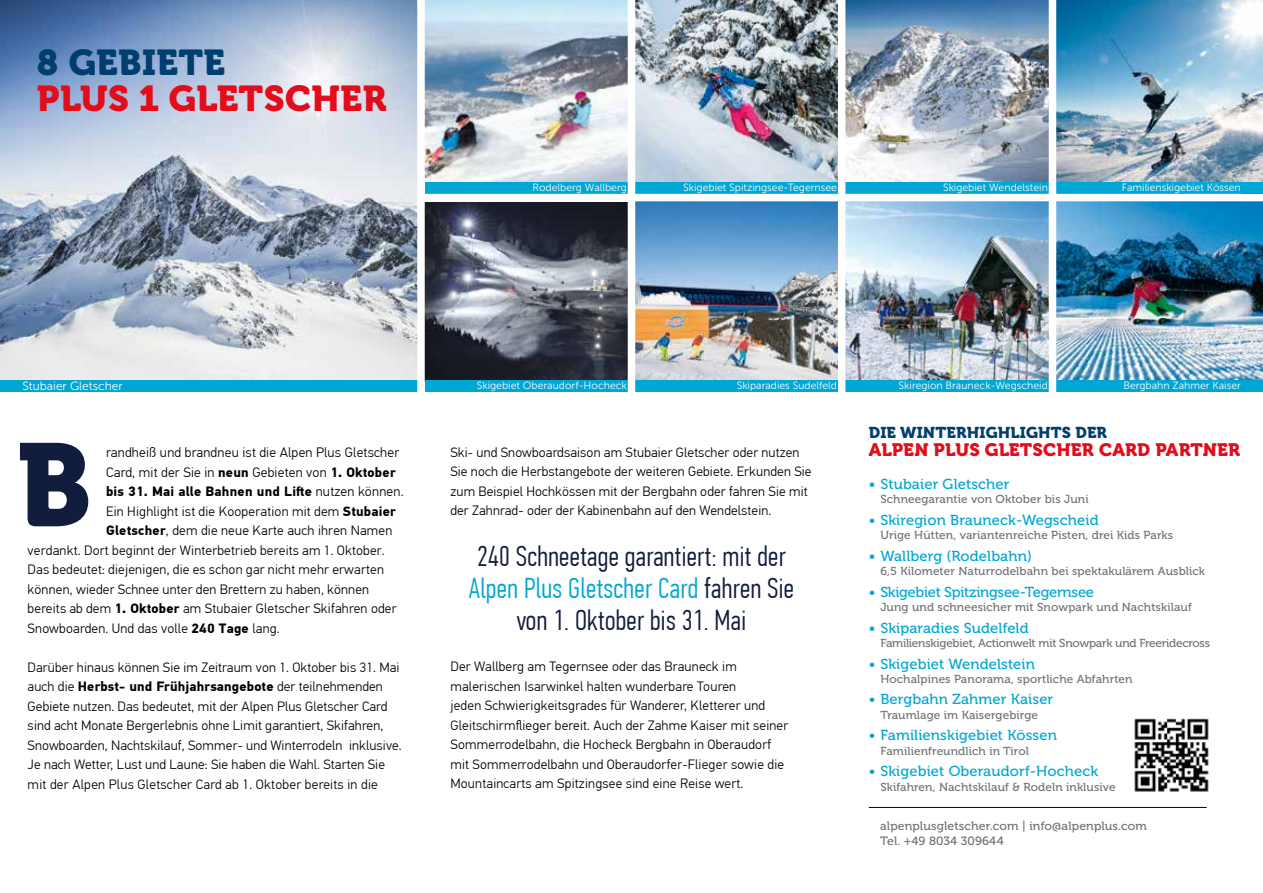
<style>
.page{position:relative;width:1263px;height:893px;background:#fff}
.page>*{position:absolute;margin:0;border:0;box-sizing:border-box;transform-origin:0 0}
.t1{font:116.7px "Museo 900";color:#121c3d}
.t2{font:35.7px "Museo 900";letter-spacing:.01em;color:#e30c1a}
.t3{font:35.7px "Museo 900";letter-spacing:.01em;color:#003f6d}
.t4{font:300 28.65px/31.8px "PF Din Text Comp Pro";letter-spacing:.01em;color:#121c3d;text-align:center}
.t5{font:17.85px "Museo 900";letter-spacing:.01em;color:#e30c1a}
.t6{font:15.6px "Museo 900";letter-spacing:.01em;color:#003f6d}
.t7{font:14.55px "Museo 500";letter-spacing:.01em;color:#00a6d4}
.t8{font:14.55px "Museo 500";letter-spacing:-.02em;color:#00a6d4}
.t9{font:300 13.65px/19.6px "PF Din Text Pro";letter-spacing:.015em;color:#000}
.t10{font:300 13.5px/19.5px "PF Din Text Pro";letter-spacing:.015em;color:#000}
.t11{font:700 13.5px "PF Din Text Pro";letter-spacing:.015em;color:#000}
.t12{font:12px/15px "Museo 500";letter-spacing:.01em;color:#707172}
.t13{font:12px "Museo Sans 300";color:#fff}
.t14{font:11.55px "Museo 500";letter-spacing:.01em;color:#707172}
.t15{font:11.55px "Museo 500";letter-spacing:-.02em;color:#707172}
.t16{font:10.5px "Museo Sans 300";color:#fff}
.s1{font-weight:700;font-size:13.5px}
.s2{font-weight:300;font-size:13.65px}
.s3{font-weight:700}
.s4{color:#00a6d4}
</style>
<div class="page">
<img style="left:1056px;top:0;width:207px;height:182px">
<div style="left:1056px;top:182px;width:207px;height:12px;background:#00a6d4"></div>
<img style="left:1056px;top:201px;width:207px;height:179px">
<div style="left:1082px;top:380px;width:181px;height:12px;background:#00a6d4"></div>
<img style="left:0;top:0;width:417px;height:380px">
<img style="left:425px;top:0;width:203px;height:182px">
<img style="left:845px;top:201px;width:204px;height:179px">
<img style="left:635px;top:0;width:203px;height:182px">
<img style="left:425px;top:202px;width:203px;height:178px">
<img style="left:635px;top:201px;width:203px;height:179px">
<img style="left:1134px;top:718px;width:75px;height:74px">
<div style="left:425px;top:182px;width:203px;height:12px;background:#00a6d4"></div>
<div style="left:425px;top:380px;width:203px;height:12px;background:#00a6d4"></div>
<div style="left:0;top:380px;width:417px;height:12px;background:#00a6d4"></div>
<div style="left:635px;top:380px;width:203px;height:12px;background:#00a6d4"></div>
<div style="left:635px;top:182px;width:203px;height:12px;background:#00a6d4"></div>
<div style="left:845px;top:380px;width:204px;height:12px;background:#00a6d4"></div>
<img style="left:845px;top:0;width:204px;height:182px">
<div style="left:845px;top:182px;width:204px;height:12px;background:#00a6d4"></div>
<div style="left:1056px;top:380px;width:186px;height:12px;background:#00a6d4"></div>
<hr style="left:869px;top:807px;width:337px;height:1px;background:#000">
<h2 class="t3" style="left:37px;top:42px;width:190px">8 GEBIETE</h2>
<h2 class="t2" style="left:37px;top:78px;width:351px">PLUS 1 GLETSCHER</h2>
<p class="t16" style="left:532px;top:182px;width:96px">Rodelberg Wallberg</p>
<p class="t16" style="left:683px;top:182px;width:155px">Skigebiet Spitzingsee-Tegernsee</p>
<p class="t16" style="left:943px;top:182px;width:106px">Skigebiet Wendelstein</p>
<p class="t16" style="left:1122px;top:182px;width:120px">Familienskigebiet Kössen</p>
<p class="t13" style="left:22px;top:379px;width:102px">Stubaier Gletscher</p>
<p class="t16" style="left:477px;top:380px;width:152px">Skigebiet Oberaudorf-Hocheck</p>
<p class="t16" style="left:737px;top:380px;width:102px">Skiparadies Sudelfeld</p>
<h1 class="t1" style="left:17px;top:419px;width:77px">B</h1>
<p class="t9" style="left:106px;top:443px;width:295px">randheiß und brandneu ist die Alpen Plus Gletscher<br>Card, mit der Sie in <span class="s1">neun</span> Gebieten von <span class="s1">1. Oktober</span></p>
<p class="t11" style="left:106px;top:483px;width:299px">bis 31. Mai alle Bahnen und Lifte <span class="s2">nutzen können.</span></p>
<p class="t10" style="left:106px;top:502px;width:291px">Ein Highlight ist die Kooperation mit dem <span class="s3">Stubaier</span></p>
<p class="t10" style="left:106px;top:521px;width:288px"><span class="s3">Gletscher</span>, dem die neue Karte auch ihren Namen</p>
<p class="t10" style="left:28px;top:541px;width:359px">verdankt. Dort beginnt der Winterbetrieb bereits am 1. Oktober.</p>
<p class="t10" style="left:28px;top:560px;width:358px">Das bedeutet: diejenigen, die es schon gar nicht mehr erwarten</p>
<p class="t10" style="left:28px;top:580px;width:343px">können, wieder Schnee unter den Brettern zu haben, können</p>
<p class="t10" style="left:28px;top:599px;width:370px">bereits ab dem <span class="s3">1. Oktober</span> am Stubaier Gletscher Skifahren oder</p>
<p class="t10" style="left:28px;top:619px;width:254px">Snowboarden. Und das volle <span class="s3">240 Tage</span> lang.</p>
<p class="t10" style="left:28px;top:658px;width:375px">Darüber hinaus können Sie im Zeitraum von 1. Oktober bis 31. Mai auch die <span class="s3">Herbst- und Frühjahrsangebote</span> der teilnehmenden Gebiete nutzen. Das bedeutet, mit der Alpen Plus Gletscher Card sind acht Monate Bergerlebnis ohne Limit garantiert, Skifahren, Snowboarden, Nachtskilauf, Sommer- und Winterrodeln inklusive.<br>Je nach Wetter, Lust und Laune: Sie haben die Wahl. Starten Sie mit der Alpen Plus Gletscher Card ab 1. Oktober bereits in die</p>
<p class="t10" style="left:450px;top:443px;width:363px">Ski- und Snowboardsaison am Stubaier Gletscher oder nutzen Sie noch die Herbstangebote der weiteren Gebiete. Erkunden Sie zum Beispiel Hochkössen mit der Bergbahn oder fahren Sie mit der Zahnrad- oder der Kabinenbahn auf den Wendelstein.</p>
<h3 class="t4" style="left:469px;top:540px;width:327px">240 Schneetage garantiert: mit der<br><span class="s4">Alpen Plus Gletscher Card</span> fahren Sie von 1. Oktober bis 31. Mai</h3>
<p class="t10" style="left:450px;top:657px;width:339px">Der Wallberg am Tegernsee oder das Brauneck im malerischen Isarwinkel halten wunderbare Touren<br>jeden Schwierigkeitsgrades für Wanderer, Kletterer und Gleitschirmflieger bereit. Auch der Zahme Kaiser mit seiner Sommerrodelbahn, die Hocheck Bergbahn in Oberaudorf mit Sommerrodelbahn und Oberaudorfer-Flieger sowie die Mountaincarts am Spitzingsee sind eine Reise wert.</p>
<p class="t16" style="left:899px;top:380px;width:151px">Skiregion Brauneck-Wegscheid</p>
<p class="t16" style="left:1123px;top:380px;width:119px">Bergbahn Zahmer Kaiser</p>
<p class="t6" style="left:869px;top:424px;width:240px">DIE WINTERHIGHLIGHTS DER</p>
<h3 class="t5" style="left:869px;top:439px;width:373px">ALPEN PLUS GLETSCHER CARD PARTNER</h3>
<p class="t7" style="left:869px;top:476px;width:142px">• Stubaier Gletscher</p>
<p class="t14" style="left:880px;top:493px;width:210px">Schneegarantie von Oktober bis Juni</p>
<p class="t7" style="left:869px;top:512px;width:231px">• Skiregion Brauneck-Wegscheid</p>
<p class="t14" style="left:880px;top:529px;width:294px">Urige Hütten, variantenreiche Pisten, drei Kids Parks</p>
<p class="t7" style="left:869px;top:548px;width:165px">• Wallberg (Rodelbahn)</p>
<p class="t14" style="left:880px;top:565px;width:326px">6,5 Kilometer Naturrodelbahn bei spektakulärem Ausblick</p>
<p class="t8" style="left:869px;top:584px;width:227px">• Skigebiet Spitzingsee-Tegernsee</p>
<p class="t14" style="left:880px;top:601px;width:313px">Jung und schneesicher mit Snowpark und Nachtskilauf</p>
<p class="t7" style="left:869px;top:620px;width:161px">• Skiparadies Sudelfeld</p>
<p class="t15" style="left:880px;top:637px;width:331px">Familienskigebiet, Actionwelt mit Snowpark und Freeridecross</p>
<p class="t7" style="left:869px;top:656px;width:168px">• Skigebiet Wendelstein</p>
<p class="t14" style="left:880px;top:673px;width:254px">Hochalpines Panorama, sportliche Abfahrten</p>
<p class="t7" style="left:869px;top:691px;width:186px">• Bergbahn Zahmer Kaiser</p>
<p class="t14" style="left:880px;top:708px;width:159px">Traumlage im Kaisergebirge</p>
<p class="t7" style="left:869px;top:727px;width:190px">• Familienskigebiet Kössen</p>
<p class="t14" style="left:880px;top:744px;width:150px">Familienfreundlich in Tirol</p>
<p class="t7" style="left:869px;top:763px;width:231px">• Skigebiet Oberaudorf-Hocheck</p>
<p class="t14" style="left:880px;top:780px;width:237px">Skifahren, Nachtskilauf &amp; Rodeln inklusive</p>
<p class="t12" style="left:880px;top:819px;width:268px">alpenplusgletscher.com | info@alpenplus.com<br>Tel. +49 8034 309644</p>
</div>
